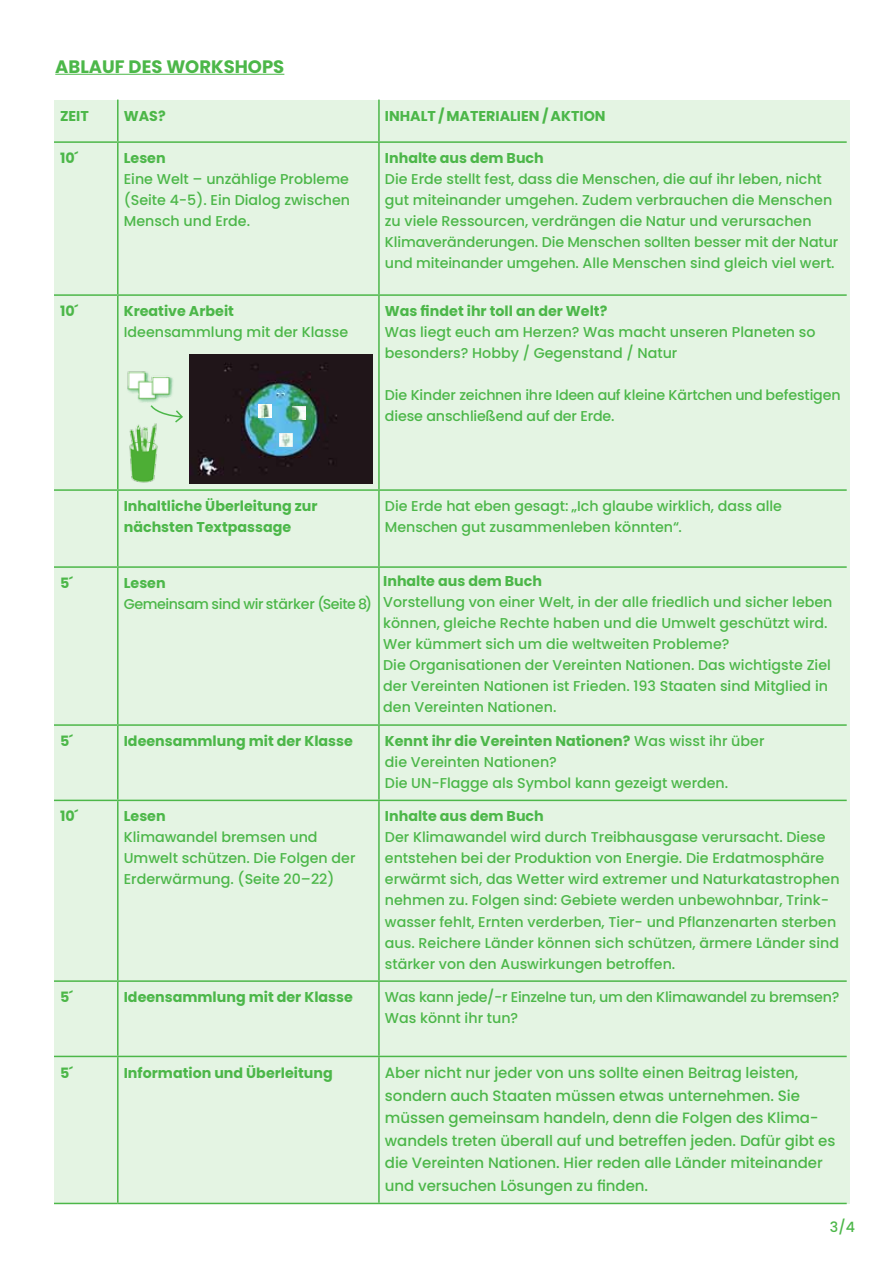
<style>
.page{position:relative;width:893px;height:1263px;background:#fff}
.page>*{position:absolute;margin:0;border:0;box-sizing:border-box;transform-origin:0 0}
.t1{font:700 18px "Poppins";color:#4cb749}
.t2{font:500 15px/22.5px "Poppins";letter-spacing:-.005em;color:#4cb749}
.t3{font:500 14.25px/21px "Poppins";color:#4cb749}
.t4{font:700 14.25px/21px "Poppins";color:#4cb749}
.t5{font:500 14.25px/21px "Poppins";letter-spacing:-.02em;color:#4cb749}
.t6{font:500 14.25px "Poppins";letter-spacing:-.03em;color:#4cb749}
.s1{font-weight:700}
</style>
<div class="page">
<div style="left:54px;top:100px;width:795px;height:1103px;background:#e4f4e3"></div>
<hr style="left:55px;top:74px;width:229px;height:1px;background:#4cb749">
<hr style="left:117px;top:143px;width:2px;height:151px;background:#4cb749">
<hr style="left:378px;top:143px;width:2px;height:151px;background:#4cb749">
<hr style="left:54px;top:294px;width:64px;height:2px;background:#4cb749">
<hr style="left:118px;top:294px;width:261px;height:2px;background:#4cb749">
<hr style="left:117px;top:296px;width:2px;height:193px;background:#4cb749">
<hr style="left:379px;top:294px;width:468px;height:2px;background:#4cb749">
<hr style="left:378px;top:296px;width:2px;height:193px;background:#4cb749">
<hr style="left:54px;top:489px;width:64px;height:2px;background:#4cb749">
<hr style="left:118px;top:489px;width:261px;height:2px;background:#4cb749">
<hr style="left:117px;top:491px;width:2px;height:75px;background:#4cb749">
<hr style="left:379px;top:489px;width:468px;height:2px;background:#4cb749">
<hr style="left:378px;top:491px;width:2px;height:75px;background:#4cb749">
<hr style="left:54px;top:566px;width:64px;height:2px;background:#4cb749">
<hr style="left:118px;top:566px;width:261px;height:2px;background:#4cb749">
<hr style="left:117px;top:568px;width:2px;height:156px;background:#4cb749">
<hr style="left:379px;top:566px;width:468px;height:2px;background:#4cb749">
<hr style="left:378px;top:568px;width:2px;height:156px;background:#4cb749">
<hr style="left:54px;top:724px;width:64px;height:2px;background:#4cb749">
<hr style="left:118px;top:724px;width:261px;height:2px;background:#4cb749">
<hr style="left:117px;top:726px;width:2px;height:74px;background:#4cb749">
<hr style="left:379px;top:724px;width:468px;height:2px;background:#4cb749">
<hr style="left:378px;top:726px;width:2px;height:74px;background:#4cb749">
<hr style="left:54px;top:800px;width:64px;height:1px;background:#4cb749">
<hr style="left:118px;top:800px;width:261px;height:1px;background:#4cb749">
<hr style="left:117px;top:801px;width:2px;height:179px;background:#4cb749">
<hr style="left:379px;top:800px;width:468px;height:1px;background:#4cb749">
<hr style="left:378px;top:801px;width:2px;height:179px;background:#4cb749">
<hr style="left:54px;top:980px;width:64px;height:2px;background:#4cb749">
<hr style="left:118px;top:980px;width:261px;height:2px;background:#4cb749">
<hr style="left:117px;top:982px;width:2px;height:74px;background:#4cb749">
<hr style="left:379px;top:980px;width:468px;height:2px;background:#4cb749">
<hr style="left:378px;top:982px;width:2px;height:74px;background:#4cb749">
<hr style="left:54px;top:1056px;width:64px;height:1px;background:#4cb749">
<hr style="left:118px;top:1056px;width:261px;height:1px;background:#4cb749">
<hr style="left:117px;top:1057px;width:2px;height:146px;background:#4cb749">
<hr style="left:379px;top:1056px;width:468px;height:1px;background:#4cb749">
<hr style="left:378px;top:1057px;width:2px;height:146px;background:#4cb749">
<hr style="left:54px;top:1203px;width:64px;height:1px;background:#4cb749">
<hr style="left:118px;top:1203px;width:261px;height:1px;background:#4cb749">
<hr style="left:379px;top:1203px;width:468px;height:1px;background:#4cb749">
<hr style="left:54px;top:141px;width:64px;height:2px;background:#4cb749">
<hr style="left:117px;top:100px;width:2px;height:41px;background:#4cb749">
<hr style="left:118px;top:141px;width:261px;height:2px;background:#4cb749">
<hr style="left:378px;top:100px;width:2px;height:41px;background:#4cb749">
<hr style="left:379px;top:141px;width:468px;height:2px;background:#4cb749">
<img style="left:127px;top:371px;width:46px;height:32px">
<svg style="left:150px;top:405px;width:33px;height:18px"></svg>
<img style="left:190px;top:354px;width:182px;height:129px">
<svg style="left:259px;top:404px;width:13px;height:13px"></svg>
<svg style="left:280px;top:434px;width:13px;height:12px"></svg>
<svg style="left:293px;top:406px;width:13px;height:13px"></svg>
<img style="left:129px;top:421px;width:32px;height:62px">
<p class="t1" style="left:55px;top:56px;width:26px">Ablauf</p>
<p class="t1" style="left:129px;top:56px;width:12px">des</p>
<p class="t1" style="left:166px;top:56px;width:46px">Works</p>
<p class="t1" style="left:235px;top:56px;width:39px">hops</p>
<p class="t4" style="left:60px;top:105px;width:8px">Zeit</p>
<p class="t4" style="left:124px;top:105px;width:43px">Was?</p>
<p class="t4" style="left:385px;top:105px;width:35px">Inhalt</p>
<p class="t4" style="left:438px;top:105px;width:31px">/Materialien</p>
<p class="t4" style="left:542px;top:105px;width:63px">/Aktion</p>
<p class="t4" style="left:60px;top:148px;width:20px">10´</p>
<p class="t4" style="left:124px;top:148px;width:43px">Lesen</p>
<p class="t3" style="left:124px;top:169px;width:228px;text-align:justify">Eine Welt – unzählige Probleme (Seite 4-5). Ein Dialog zwischen Mensch und Erde.</p>
<p class="t4" style="left:385px;top:148px;width:160px">Inhalte aus dem Buch</p>
<p class="t3" style="left:385px;top:169px;width:455px">Die Erde stellt fest, dass die Menschen, die auf ihr leben, nicht gut miteinander umgehen. Zudem verbrauchen die Menschen zu viele Ressourcen, verdrängen die Natur und verursachen Klimaveränderungen. Die Menschen sollten besser mit der Natur und miteinander umgehen. Alle Menschen sind gleich viel wert.</p>
<p class="t4" style="left:60px;top:301px;width:20px">10´</p>
<p class="t4" style="left:124px;top:301px;width:112px">Kreative Arbeit</p>
<p class="t3" style="left:124px;top:322px;width:226px">Ideensammlung mit der Klasse</p>
<p class="t4" style="left:385px;top:301px;width:224px">Was findet ihr toll an der Welt?</p>
<p class="t3" style="left:385px;top:322px;width:432px">Was liegt euch am Herzen? Was macht unseren Planeten so besonders? Hobby / Gegenstand / Natur</p>
<p class="t3" style="left:385px;top:385px;width:457px">Die Kinder zeichnen ihre Ideen auf kleine Kärtchen und befestigen diese anschließend auf der Erde.</p>
<p class="t4" style="left:124px;top:496px;width:195px">Inhaltliche Überleitung zur nächsten Textpassage</p>
<p class="t3" style="left:385px;top:496px;width:399px">Die Erde hat eben gesagt: „Ich glaube wirklich, dass alle<br>Menschen gut zusammenleben könnten“.</p>
<p class="t4" style="left:60px;top:573px;width:14px">5´</p>
<p class="t4" style="left:124px;top:573px;width:43px">Lesen</p>
<p class="t6" style="left:124px;top:596px;width:250px">Gemeinsam sind wir stärker (Seite 8)</p>
<p class="t4" style="left:383px;top:571px;width:160px">Inhalte aus dem Buch</p>
<p class="t3" style="left:383px;top:592px;width:451px">Vorstellung von einer Welt, in der alle friedlich und sicher leben können, gleiche Rechte haben und die Umwelt geschützt wird.<br>Wer kümmert sich um die weltweiten Probleme?<br>Die Organisationen der Vereinten Nationen. Das wichtigste Ziel der Vereinten Nationen ist Frieden. 193 Staaten sind Mitglied in den Vereinten Nationen.</p>
<p class="t4" style="left:60px;top:731px;width:14px">5´</p>
<p class="t4" style="left:124px;top:731px;width:231px">Ideensammlung mit der Klasse</p>
<p class="t3" style="left:385px;top:731px;width:381px"><span class="s1">Kennt ihr die Vereinten Nationen?</span> Was wisst ihr über die Vereinten Nationen?<br>Die UN-Flagge als Symbol kann gezeigt werden.</p>
<p class="t4" style="left:60px;top:806px;width:20px">10´</p>
<p class="t4" style="left:124px;top:806px;width:43px">Lesen</p>
<p class="t3" style="left:124px;top:827px;width:233px">Klimawandel bremsen und<br>Umwelt schützen. Die Folgen der<br>Erderwärmung. (Seite 20–22)</p>
<p class="t4" style="left:385px;top:806px;width:160px">Inhalte aus dem Buch</p>
<p class="t3" style="left:385px;top:827px;width:456px">Der Klimawandel wird durch Treibhausgase verursacht. Diese entstehen bei der Produktion von Energie. Die Erdatmosphäre erwärmt sich, das Wetter wird extremer und Naturkatastrophen nehmen zu. Folgen sind: Gebiete werden unbewohnbar, Trink&shy;wasser fehlt, Ernten verderben, Tier- und Pflanzenarten sterben aus. Reichere Länder können sich schützen, ärmere Länder sind stärker von den Auswirkungen betroffen.</p>
<p class="t4" style="left:60px;top:987px;width:14px">5´</p>
<p class="t4" style="left:124px;top:987px;width:231px">Ideensammlung mit der Klasse</p>
<p class="t5" style="left:385px;top:987px;width:456px">Was kann jede/-r Einzelne tun, um den Klimawandel zu bremsen?<br>Was könnt ihr tun?</p>
<p class="t4" style="left:60px;top:1062px;width:14px">5´</p>
<p class="t4" style="left:124px;top:1063px;width:210px">Information und Überleitung</p>
<p class="t2" style="left:385px;top:1062px;width:452px">Aber nicht nur jeder von uns sollte einen Beitrag leisten, sondern auch Staaten müssen etwas unternehmen. Sie müssen gemeinsam handeln, denn die Folgen des Klima&shy;wandels treten überall auf und betreffen jeden. Dafür gibt es die Vereinten Nationen. Hier reden alle Länder miteinander und versuchen Lösungen zu finden.</p>
<p class="t3" style="left:830px;top:1217px;width:27px">3/4</p>
</div>
